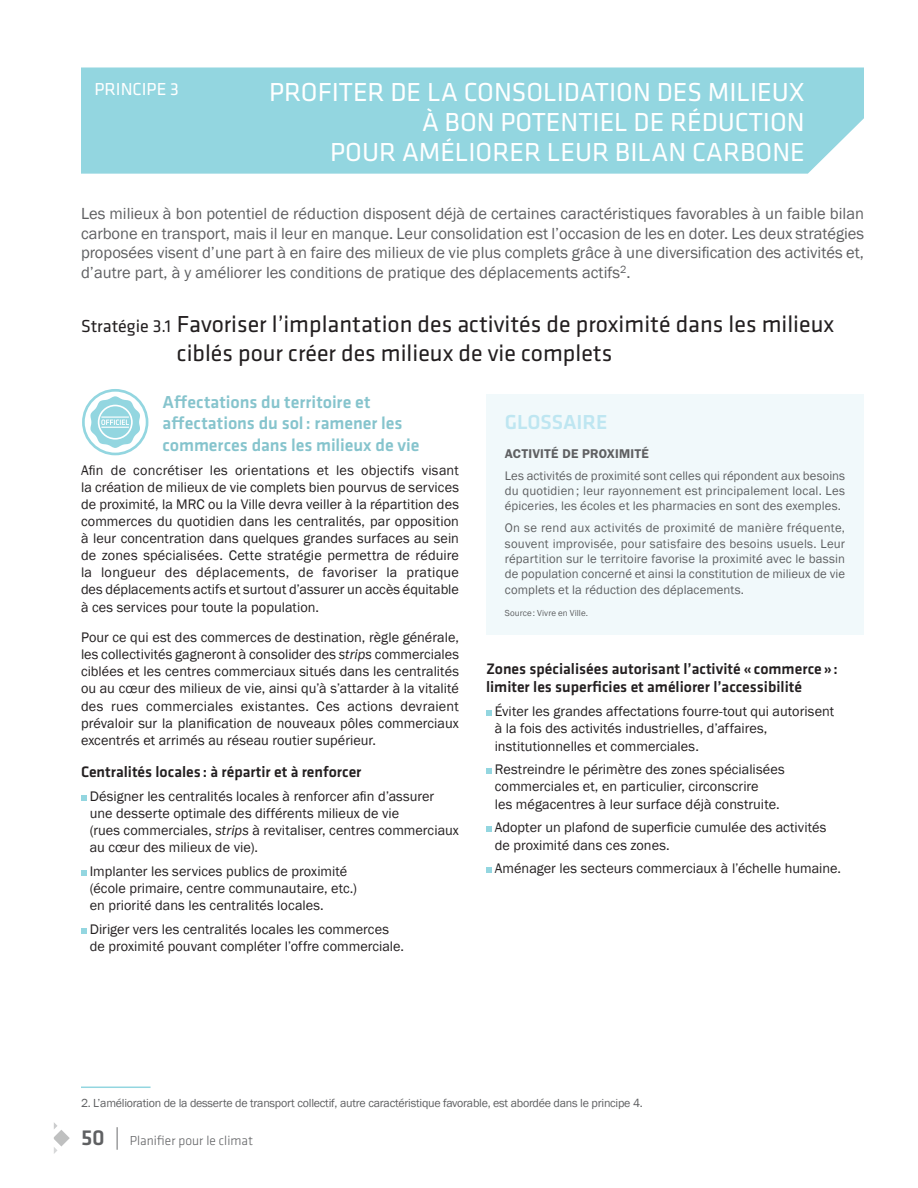
<style>
.page{position:relative;width:918px;height:1188px;background:#fff}
.page>*{position:absolute;margin:0;border:0;box-sizing:border-box;transform-origin:0 0}
.t1{font:27px/30px "Klavika Basic";color:#fff;text-align:right}
.t2{font:24px/28.5px "Klavika Basic";color:#231f20}
.t3{font:500 21px "Klavika Basic";color:#bee6f1}
.t4{font:500 18px/21.6px "Klavika Basic";color:#86c4cd}
.t5{font:18px "Klavika Basic";color:#fff}
.t6{font:16.5px/19.8px "Franklin Gothic";color:#5f6062;text-align:justify}
.t7{font:500 15.75px/18.9px "Klavika Basic";color:#231f20}
.t8{font:14.25px/17.1px "Franklin Gothic";color:#231f20}
.t9{font:300 13.5px "Klavika Basic";color:#5f6062}
.t10{font:12.75px/15.3px "Franklin Gothic";letter-spacing:.005em;color:#5f6062;text-align:justify}
.t11{font:600 12.75px "Franklin Gothic";letter-spacing:.01em;color:#5f6062}
.t12{font:12px "Franklin Gothic";letter-spacing:-.02em;color:#5f6062}
.t13{font:9px "Franklin Gothic";letter-spacing:.01em;color:#5f6062}
.s1{font-size:18px}
.s2{font-style:italic}
.s3{font-weight:500;font-size:22.5px}
.s4{font-size:22.5px}
</style>
<div class="page">
<svg style="left:54px;top:1122px;width:16px;height:32px"></svg>
<hr style="left:81px;top:1087px;width:70px;height:1px;background:#93d6e0">
<svg style="left:81px;top:795px;width:5px;height:5px"></svg>
<svg style="left:81px;top:870px;width:5px;height:5px"></svg>
<svg style="left:81px;top:928px;width:5px;height:5px"></svg>
<div style="left:486px;top:394px;width:378px;height:241px;background:#f1f9fb"></div>
<svg style="left:486px;top:710px;width:5px;height:6px"></svg>
<svg style="left:486px;top:768px;width:5px;height:6px"></svg>
<svg style="left:486px;top:826px;width:5px;height:6px"></svg>
<svg style="left:486px;top:867px;width:5px;height:6px"></svg>
<div style="left:81px;top:68px;width:783px;height:106px;background:#93d6e0"></div>
<svg style="left:83px;top:390px;width:64px;height:64px"></svg>
<div style="left:82px;top:389px;width:66px;height:66px;border:3px solid #93d6e0;border-radius:50%"></div>
<svg style="left:90px;top:396px;width:51px;height:52px"></svg>
<p class="t5" style="left:94px;top:77px;width:86px">PRINCIPE 3</p>
<h1 class="t1" style="left:269px;top:76px;width:537px">PROFITER DE LA CONSOLIDATION DES MILIEUX<br>À BON POTENTIEL DE RÉDUCTION<br>POUR AMÉLIORER LEUR BILAN CARBONE</h1>
<p class="t6" style="left:81px;top:204px;width:785px">Les milieux à bon potentiel de réduction disposent déjà de certaines caractéristiques favorables à un faible bilan carbone en transport, mais il leur en manque. Leur consolidation est l’occasion de les en doter. Les deux stratégies proposées visent d’une part à en faire des milieux de vie plus complets grâce à une diversification des activités et, d’autre part, à y améliorer les conditions de pratique des déplacements actifs<sup>2</sup>.</p>
<h2 class="t2" style="left:177px;top:309px;width:659px;text-indent:-96px"><span class="s1">Stratégie 3.1</span> Favoriser l’implantation des activités de proximité dans les milieux ciblés pour créer des milieux de vie complets</h2>
<p class="t4" style="left:163px;top:390px;width:259px">Affectations du territoire et affectations du sol: ramener les commerces dans les milieux de vie</p>
<p class="t8" style="left:81px;top:462px;width:380px;text-align:justify">Afin de concrétiser les orientations et les objectifs visant la création de milieux de vie complets bien pourvus de services de proximité, la MRC ou la Ville devra veiller à la répartition des commerces du quotidien dans les centralités, par opposition à leur concentration dans quelques grandes surfaces au sein de zones spécialisées. Cette stratégie permettra de réduire la longueur des déplacements, de favoriser la pratique des déplacements actifs et surtout d’assurer un accès équitable à ces services pour toute la population.</p>
<p class="t8" style="left:81px;top:629px;width:380px;text-align:justify">Pour ce qui est des commerces de destination, règle générale, les collectivités gagneront à consolider des <span class="s2">strips</span> commerciales ciblées et les centres commerciaux situés dans les centralités ou au cœur des milieux de vie, ainsi qu’à s’attarder à la vitalité des rues commerciales existantes. Ces actions devraient prévaloir sur la planification de nouveaux pôles commerciaux excentrés et arrimés au réseau routier supérieur.</p>
<p class="t7" style="left:81px;top:762px;width:282px">Centralités locales : à répartir et à renforcer</p>
<p class="t8" style="left:90px;top:788px;width:371px">Désigner les centralités locales à renforcer afin d’assurer une desserte optimale des différents milieux de vie<br>(rues commerciales, <span class="s2">strips</span> à revitaliser, centres commerciaux au cœur des milieux de vie).</p>
<p class="t8" style="left:90px;top:863px;width:269px">Implanter les services publics de proximité (école primaire, centre communautaire, etc.) en priorité dans les centralités locales.</p>
<p class="t8" style="left:90px;top:921px;width:316px">Diriger vers les centralités locales les commerces de proximité pouvant compléter l’offre commerciale.</p>
<h3 class="t3" style="left:505px;top:408px;width:104px">GLOSSAIRE</h3>
<p class="t11" style="left:505px;top:446px;width:146px">ACTIVITÉ DE PROXIMITÉ</p>
<p class="t10" style="left:505px;top:468px;width:342px">Les activités de proximité sont celles qui répondent aux besoins du quotidien ; leur rayonnement est principalement local. Les épiceries, les écoles et les pharmacies en sont des exemples.</p>
<p class="t10" style="left:505px;top:521px;width:342px">On se rend aux activités de proximité de manière fréquente, souvent improvisée, pour satisfaire des besoins usuels. Leur répartition sur le territoire favorise la proximité avec le bassin de population concerné et ainsi la constitution de milieux de vie complets et la réduction des déplacements.</p>
<p class="t13" style="left:505px;top:607px;width:85px">Source: Vivre en Ville.</p>
<p class="t7" style="left:486px;top:659px;width:353px">Zones spécialisées autorisant l’activité «commerce»: limiter les superficies et améliorer l’accessibilité</p>
<p class="t8" style="left:495px;top:703px;width:341px">Éviter les grandes affectations fourre-tout qui autorisent à la fois des activités industrielles, d’affaires, institutionnelles et commerciales.</p>
<p class="t8" style="left:495px;top:761px;width:291px">Restreindre le périmètre des zones spécialisées commerciales et, en particulier, circonscrire<br>les mégacentres à leur surface déjà construite.</p>
<p class="t8" style="left:495px;top:819px;width:333px">Adopter un plafond de superficie cumulée des activités de proximité dans ces zones.</p>
<p class="t8" style="left:495px;top:860px;width:348px">Aménager les secteurs commerciaux à l’échelle humaine.</p>
<p class="t12" style="left:81px;top:1096px;width:563px">2. L’amélioration de la desserte de transport collectif, autre caractéristique favorable, est abordée dans le principe 4.</p>
<p class="t9" style="left:81px;top:1132px;width:174px"><span class="s3">50</span> <span class="s4">|</span> Planifier pour le climat</p>
</div>
